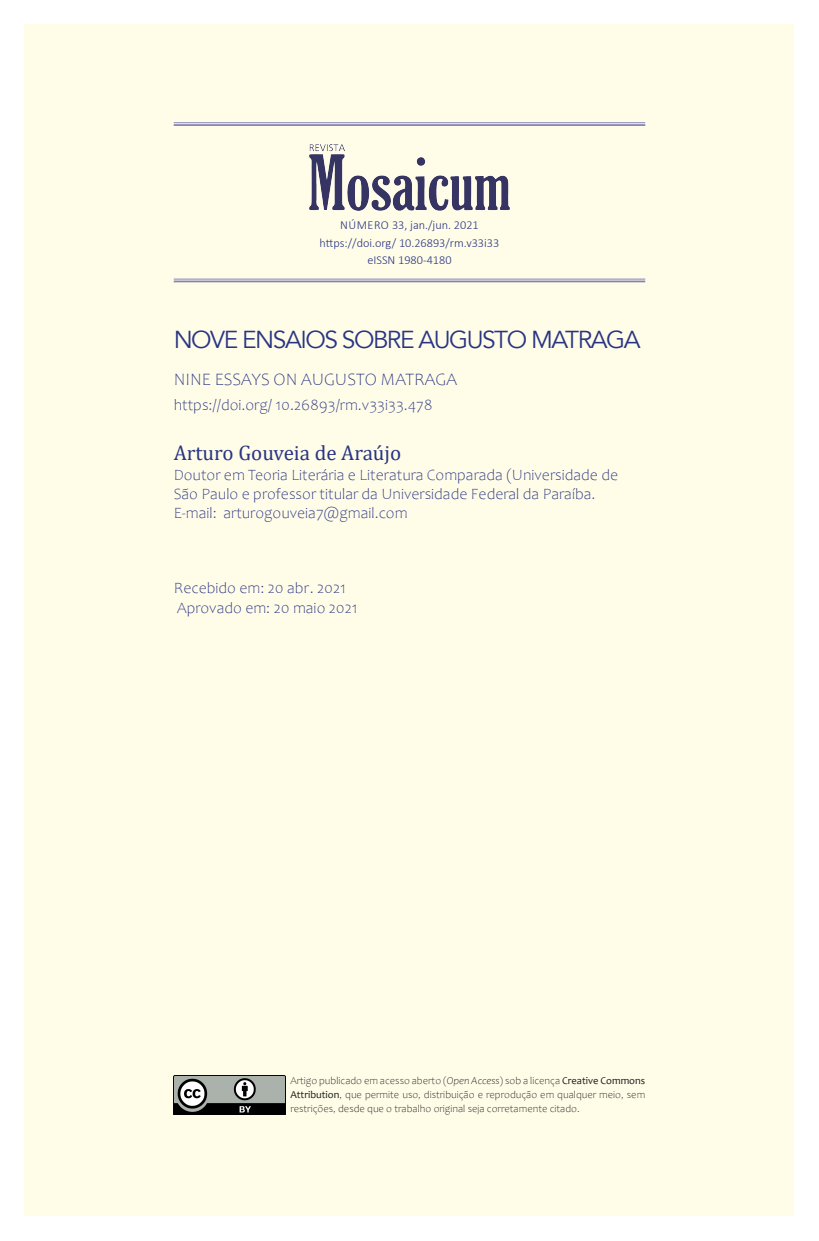
<style>
.page{position:relative;width:819px;height:1241px;background:#fff}
.page>*{position:absolute;margin:0;border:0;box-sizing:border-box;transform-origin:0 0}
.t1{font:24.5px "Avenir LT";letter-spacing:-.06em;color:#283583}
.t2{font:21px "Cambria Math";color:#283583}
.t3{font:300 17.5px "Candara";color:#283583}
.t4{font:300 15.75px/19.2px "Candara";color:#283583}
.t5{font:300 12.25px/17.5px "Calibri";color:#283583;text-align:center}
.t6{font:300 10.5px/14px "Candara";color:#1d1d1b;text-align:justify}
.s1{font-style:italic}
.s2{font-weight:400}
</style>
<div class="page">
<div style="left:25px;top:25px;width:769px;height:1190px;background:#fffce8"></div>
<img style="left:309px;top:145px;width:200px;height:65px">
<hr style="left:174px;top:279px;width:471px;height:1px;background:#8481b7">
<hr style="left:174px;top:280px;width:471px;height:2px;background:#8481b7">
<img style="left:174px;top:1075px;width:111px;height:39px">
<hr style="left:174px;top:122px;width:471px;height:1px;background:#8481b7">
<hr style="left:174px;top:124px;width:471px;height:2px;background:#8481b7">
<p class="t5" style="left:319px;top:216px;width:181px">NÚMERO 33, jan./jun. 2021 https://doi.org/ 10.26893/rm.v33i33</p>
<p class="t5" style="left:367px;top:251px;width:86px">eISSN 1980-4180</p>
<p class="t1" style="left:174px;top:325px;width:468px">NOVE ENSAIOS SOBRE AUGUSTO MATRAGA</p>
<p class="t3" style="left:174px;top:369px;width:285px">NINE ESSAYS ON AUGUSTO MATRAGA</p>
<p class="t4" style="left:174px;top:395px;width:260px">https://doi.org/ 10.26893/rm.v33i33.478</p>
<p class="t2" style="left:174px;top:440px;width:229px">Arturo Gouveia de Araújo</p>
<p class="t4" style="left:174px;top:465px;width:446px">Doutor em Teoria Literária e Literatura Comparada (Universidade de<br>São Paulo e professor titular da Universidade Federal da Paraíba.</p>
<p class="t4" style="left:174px;top:503px;width:235px">E-mail: arturogouveia7@gmail.com</p>
<p class="t4" style="left:174px;top:578px;width:174px">Recebido em: 20 abr. 2021</p>
<p class="t4" style="left:177px;top:598px;width:182px">Aprovado em: 20 maio 2021</p>
<p class="t6" style="left:290px;top:1073px;width:356px">Artigo publicado em acesso aberto (<span class="s1">Open Access</span>) sob a licença <span class="s2">Creative Commons Attribution</span>, que permite uso, distribuição e reprodução em qualquer meio, sem restrições, desde que o trabalho original seja corretamente citado.</p>
</div>
